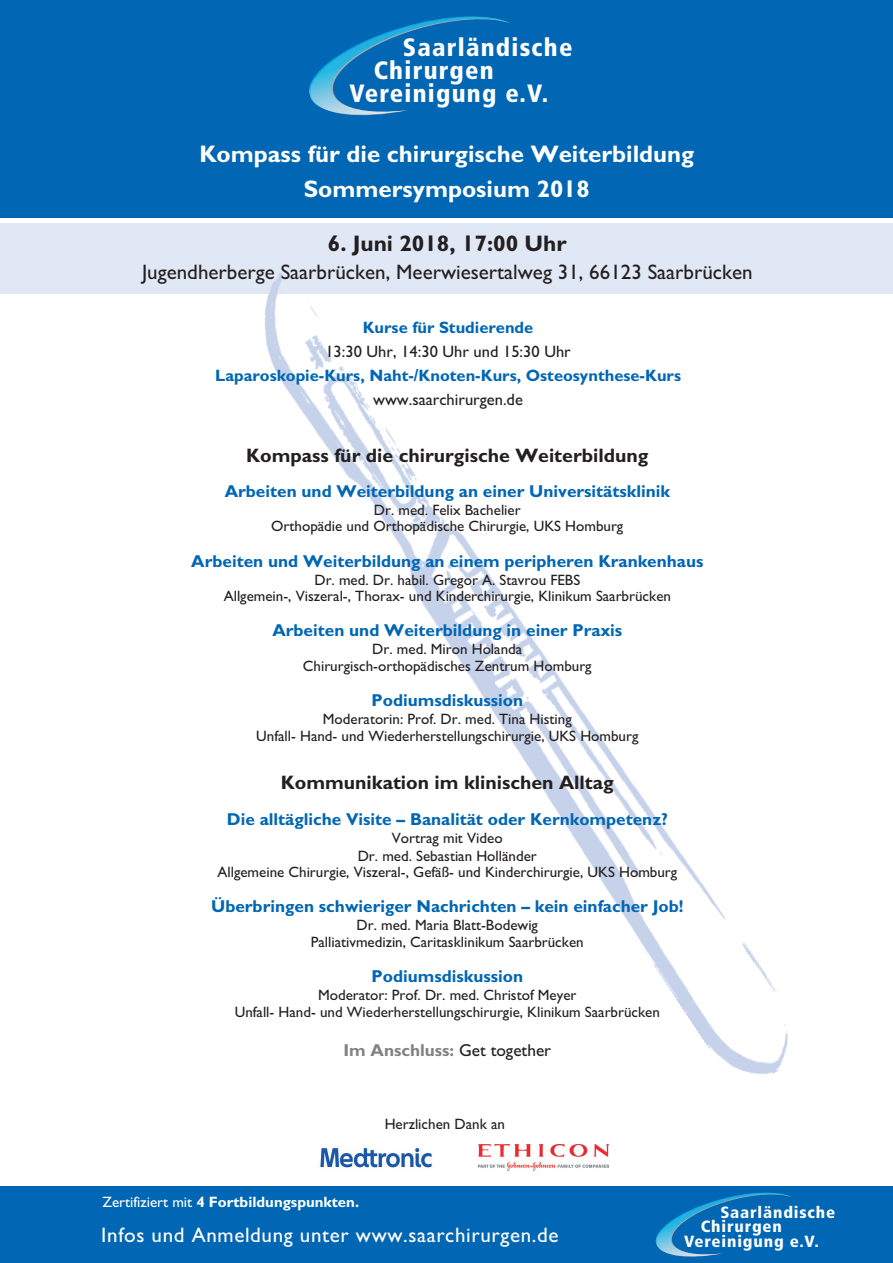
<style>
.page{position:relative;width:893px;height:1263px;background:#fff}
.page>*{position:absolute;margin:0;border:0;box-sizing:border-box;transform-origin:0 0}
.t1{font:900 condensed 25.05px "Frutiger LT";letter-spacing:.05em;color:#fff}
.t2{font:700 24px/35.1px "M Gil San";color:#fff;text-align:center}
.t3{font:700 22.5px "M Gil San";color:#231f20}
.t4{font:21px "M Gil San";color:#231f20}
.t5{font:21px "M Gil San";letter-spacing:.03em;color:#fff}
.t6{font:700 19.5px "M Gil San";color:#231f20}
.t7{font:700 17.25px "M Gil San";color:#0166b3}
.t8{font:700 17.25px "M Gil San";color:#808285}
.t9{font:700 16.5px "M Gil San";color:#0166b3}
.t10{font:16.5px "M Gil San";color:#231f20}
.t11{font:900 condensed 16.2px "Frutiger LT";letter-spacing:.05em;color:#fff;scale:1.04 1}
.t12{font:15px/16.5px "M Gil San";color:#231f20;text-align:center}
.t13{font:700 15px "M Gil San";color:#fff}
.s1{font-weight:400;color:#231f20}
.s2{font-weight:400}
</style>
<div class="page">
<div style="left:0;top:224px;width:892px;height:70px;background:#e1e8f5"></div>
<img style="left:264px;top:273px;width:524px;height:801px">
<div style="left:0;top:0;width:892px;height:218px;background:#0166b3"></div>
<div style="left:0;top:1187px;width:892px;height:76px;background:#0166b3"></div>
<svg style="left:309px;top:16px;width:202px;height:100px"></svg>
<svg style="left:655px;top:1192px;width:137px;height:65px"></svg>
<img style="left:478px;top:1145px;width:130px;height:25px">
<img style="left:319px;top:1146px;width:113px;height:22px">
<h1 class="t1" style="left:403px;top:37px;width:171px">Saarländische</h1>
<h1 class="t1" style="left:374px;top:60px;width:121px">Chirurgen</h1>
<h1 class="t1" style="left:349px;top:83px;width:200px">Vereinigung e.V.</h1>
<h2 class="t2" style="left:199px;top:139px;width:496px">Kompass für die chirurgische Weiterbildung<br>Sommersymposium 2018</h2>
<h3 class="t3" style="left:328px;top:235px;width:240px">6. Juni 2018, 17:00 Uhr</h3>
<h3 class="t4" style="left:142px;top:265px;width:612px">Jugendherberge Saarbrücken, Meerwiesertalweg 31, 66123 Saarbrücken</h3>
<p class="t9" style="left:363px;top:322px;width:172px">Kurse für Studierende</p>
<p class="t10" style="left:325px;top:346px;width:247px">13:30 Uhr, 14:30 Uhr und 15:30 Uhr</p>
<p class="t9" style="left:215px;top:370px;width:467px">Laparoskopie-Kurs, Naht-/Knoten-Kurs, Osteosynthese-Kurs</p>
<p class="t10" style="left:373px;top:394px;width:151px">www.saarchirurgen.de</p>
<h3 class="t6" style="left:246px;top:448px;width:403px">Kompass für die chirurgische Weiterbildung</h3>
<p class="t7" style="left:225px;top:485px;width:447px">Arbeiten und Weiterbildung an einer Universitätsklinik</p>
<p class="t12" style="left:271px;top:503px;width:353px">Dr. med. Felix Bachelier<br>Orthopädie und Orthopädische Chirurgie, UKS Homburg</p>
<p class="t7" style="left:191px;top:555px;width:514px">Arbeiten und Weiterbildung an einem peripheren Krankenhaus</p>
<p class="t12" style="left:224px;top:573px;width:449px">Dr. med. Dr. habil. Gregor A. Stavrou FEBS<br>Allgemein-, Viszeral-, Thorax- und Kinderchirurgie, Klinikum Saarbrücken</p>
<p class="t7" style="left:272px;top:625px;width:351px">Arbeiten und Weiterbildung in einer Praxis</p>
<p class="t12" style="left:303px;top:643px;width:290px">Dr. med. Miron Holanda<br>Chirurgisch-orthopädisches Zentrum Homburg</p>
<p class="t7" style="left:371px;top:694px;width:153px">Podiumsdiskussion</p>
<p class="t12" style="left:256px;top:713px;width:384px">Moderatorin: Prof. Dr. med. Tina Histing<br>Unfall- Hand- und Wiederherstellungschirurgie, UKS Homburg</p>
<h3 class="t6" style="left:281px;top:776px;width:334px">Kommunikation im klinischen Alltag</h3>
<p class="t7" style="left:227px;top:813px;width:442px">Die alltägliche Visite – Banalität oder Kernkompetenz?</p>
<p class="t12" style="left:358px;top:830px;width:181px;line-height:18px">Vortrag mit Video<br>Dr. med. Sebastian Holländer</p>
<p class="t12" style="left:217px;top:865px;width:461px">Allgemeine Chirurgie, Viszeral-, Gefäß- und Kinderchirurgie, UKS Homburg</p>
<p class="t7" style="left:211px;top:901px;width:474px">Überbringen schwieriger Nachrichten – kein einfacher Job!</p>
<p class="t12" style="left:311px;top:919px;width:274px">Dr. med. Maria Blatt-Bodewig<br>Palliativmedizin, Caritasklinikum Saarbrücken</p>
<p class="t7" style="left:371px;top:970px;width:153px">Podiumsdiskussion</p>
<p class="t12" style="left:235px;top:988px;width:427px">Moderator: Prof. Dr. med. Christof Meyer<br>Unfall- Hand- und Wiederherstellungschirurgie, Klinikum Saarbrücken</p>
<p class="t8" style="left:343px;top:1045px;width:209px">Im Anschluss: <span class="s1">Get together</span></p>
<p class="t13" style="left:102px;top:1197px;width:258px"><span class="s2">Zertifiziert mit</span> 4 Fortbildungspunkten.</p>
<p class="t12" style="left:384px;top:1118px;width:122px">Herzlichen Dank an</p>
<h3 class="t5" style="left:101px;top:1228px;width:459px">Infos und Anmeldung unter www.saarchirurgen.de</h3>
<p class="t11" style="left:720px;top:1205px;width:112px">Saarländische</p>
<p class="t11" style="left:700px;top:1220px;width:80px">Chirurgen</p>
<p class="t11" style="left:684px;top:1235px;width:131px">Vereinigung e.V.</p>
</div>
